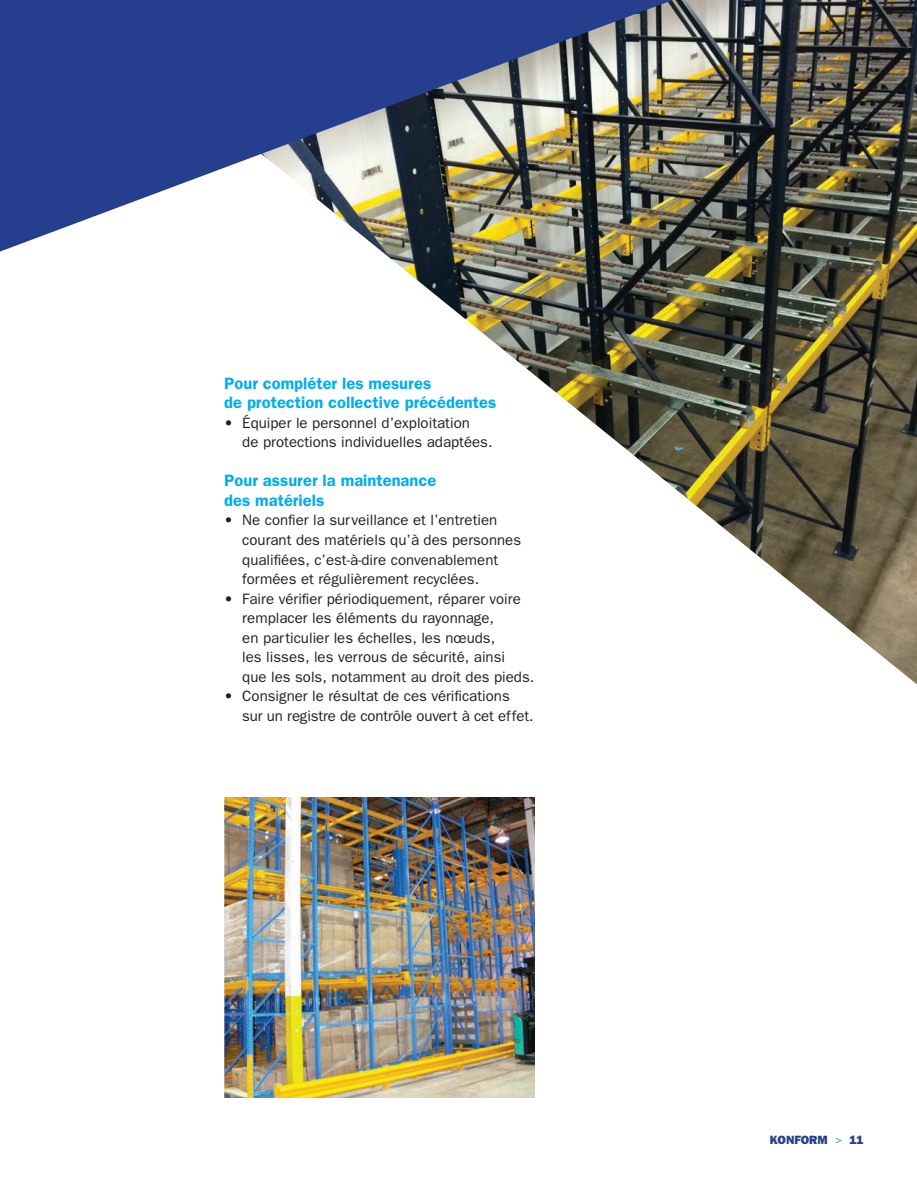
<style>
.page{position:relative;width:917px;height:1187px;background:#fff}
.page>*{position:absolute;margin:0;border:0;box-sizing:border-box;transform-origin:0 0}
.t1{font:600 16.5px/19.5px "Franklin Gothic";color:#00aeef}
.t2{font:15px/19.5px "Franklin Gothic";color:#231f20}
.t3{font:800 12px "Franklin Gothic";color:#253f8e}
.s1{font-weight:400;color:#1d8ccc}
</style>
<div class="page">
<img style="left:224px;top:797px;width:310px;height:300px">
<img style="left:382px;top:0;width:534px;height:684px">
<img style="left:0;top:0;width:711px;height:252px">
<p class="t1" style="left:224px;top:373px;width:273px">Pour compléter les mesures<br>de protection collective précédentes</p>
<p class="t2" style="left:242px;top:412px;width:252px;text-indent:-18px">• Équiper le personnel d’exploitation<br>de protections individuelles adaptées.</p>
<p class="t1" style="left:224px;top:470px;width:213px">Pour assurer la maintenance des matériels</p>
<p class="t2" style="left:242px;top:510px;width:280px;text-indent:-18px">• Ne confier la surveillance et l’entretien courant des matériels qu’à des personnes qualifiées, c’est-à-dire convenablement formées et régulièrement recyclées.</p>
<p class="t2" style="left:242px;top:588px;width:293px;text-indent:-18px">• Faire vérifier périodiquement, réparer voire remplacer les éléments du rayonnage,<br>en particulier les échelles, les nœuds,<br>les lisses, les verrous de sécurité, ainsi<br>que les sols, notamment au droit des pieds.</p>
<p class="t2" style="left:242px;top:685px;width:293px;text-indent:-18px">• Consigner le résultat de ces vérifications sur un registre de contrôle ouvert à cet effet.</p>
<p class="t3" style="left:769px;top:1132px;width:96px">KONFORM <span class="s1">&gt;</span> 11</p>
</div>
